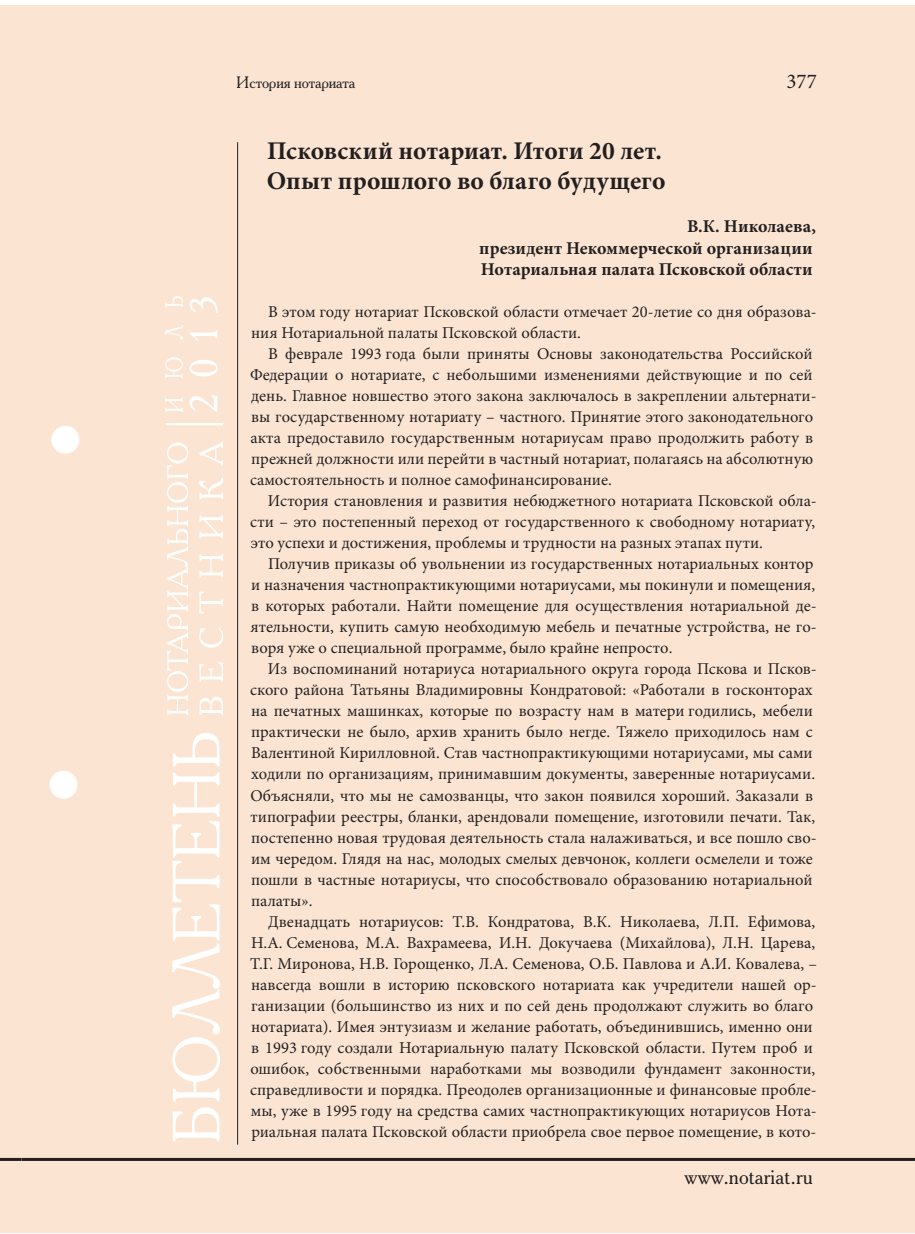
<style>
.page{position:relative;width:915px;height:1234px;background:#fff}
.page>*{position:absolute;margin:0;border:0;box-sizing:border-box;transform-origin:0 0}
.t1{font:39px "Academy";color:#fff}
.t2{font:700 25.5px/30px "Minion Pro";letter-spacing:.01em;color:#231f20}
.t3{font:24.75px "Academy";color:#fff;scale:.82 1}
.t4{font:22.5px "Academy";color:#231f20}
.t5{font:21px "Minion Pro";color:#231f20}
.t6{font:700 18px/21.6px "Minion Pro";letter-spacing:.005em;color:#231f20}
.t7{font:16.5px/21px "Minion Pro";color:#231f20}
.t8{font:16.5px "Academy";letter-spacing:-.01em;color:#231f20}
</style>
<div class="page">
<div style="left:0;top:5px;width:21px;height:1227px;background:#fbe5d2"></div>
<hr style="left:0;top:1157px;width:21px;height:3px;background:#231f20">
<div style="left:21px;top:5px;width:893px;height:1227px;background:#fbe5d2"></div>
<hr style="left:21px;top:1157px;width:893px;height:3px;background:#231f20">
<div style="left:52px;top:426px;width:27px;height:27px;background:#fff;border-radius:50%"></div>
<div style="left:52px;top:426px;width:27px;height:27px;border:1px solid #fff;border-radius:50%"></div>
<div style="left:50px;top:771px;width:27px;height:27px;background:#fff;border-radius:50%"></div>
<div style="left:50px;top:771px;width:27px;height:27px;border:1px solid #fff;border-radius:50%"></div>
<hr style="left:166px;top:423px;width:57px;height:2px;background:#fff">
<svg style="left:172px;top:733px;width:48px;height:408px"></svg>
<svg style="left:167px;top:442px;width:21px;height:273px"></svg>
<svg style="left:199px;top:441px;width:24px;height:273px"></svg>
<hr style="left:237px;top:142px;width:1px;height:1002px;background:#231f20">
<p class="t8" style="left:236px;top:72px;width:121px">История нотариата</p>
<p class="t5" style="left:786px;top:73px;width:32px">377</p>
<h3 class="t3" style="left:159px;top:412px;width:145px;rotate:-90deg">ИЮЛЬ</h3>
<h1 class="t1" style="left:179px;top:412px;width:119px;rotate:-90deg">2013</h1>
<h2 class="t2" style="left:267px;top:135px;width:400px">Псковский нотариат. Итоги 20 лет.<br>Опыт прошлого во благо будущего</h2>
<p class="t6" style="left:479px;top:215px;width:338px;text-indent:208px">В.К. Николаева, президент Некоммерческой организации<br>Нотариальная палата Псковской области</p>
<p class="t7" style="left:251px;top:302px;width:567px;text-indent:17px">В этом году нотариат Псковской области отмечает 20-летие со дня образова&shy;ния Нотариальной палаты Псковской области.</p>
<p class="t7" style="left:250px;top:344px;width:568px;text-indent:18px">В феврале 1993 года были приняты Основы законодательства Российской Федерации о нотариате, с небольшими изменениями действующие и по сей день. Главное новшество этого закона заключалось в закреплении альтернати&shy;вы государственному нотариату – частного. Принятие этого законодательного акта предоставило государственным нотариусам право продолжить работу в прежней должности или перейти в частный нотариат, полагаясь на абсолютную самостоятельность и полное самофинансирование.</p>
<p class="t7" style="left:250px;top:491px;width:568px;text-align:justify;text-indent:18px">История становления и развития небюджетного нотариата Псковской обла&shy;сти – это постепенный переход от государственного к свободному нотариату, это успехи и достижения, проблемы и трудности на разных этапах пути.</p>
<p class="t7" style="left:250px;top:554px;width:567px;text-indent:17px">Получив приказы об увольнении из государственных нотариальных контор и назначения частнопрактикующими нотариусами, мы покинули и помещения, в которых работали. Найти помещение для осуществления нотариальной де&shy;ятельности, купить самую необходимую мебель и печатные устройства, не го&shy;воря уже о специальной программе, было крайне непросто.</p>
<p class="t7" style="left:250px;top:659px;width:568px;text-indent:18px">Из воспоминаний нотариуса нотариального округа города Пскова и Псков&shy;ского района Татьяны Владимировны Кондратовой: «Работали в госконторах на печатных машинках, которые по возрасту нам в матери годились, мебели практически не было, архив хранить было негде. Тяжело приходилось нам с Валентиной Кирилловной. Став частнопрактикующими нотариусами, мы сами ходили по организациям, принимавшим документы, заверенные нотариусами.<br>Объясняли, что мы не самозванцы, что закон появился хороший. Заказали в типографии реестры, бланки, арендовали помещение, изготовили печати. Так, постепенно новая трудовая деятельность стала налаживаться, и все пошло сво&shy;им чередом. Глядя на нас, молодых смелых девчонок, коллеги осмелели и тоже пошли в частные нотариусы, что способствовало образованию нотариальной палаты».</p>
<p class="t7" style="left:250px;top:911px;width:568px;text-indent:18px">Двенадцать нотариусов: Т.В. Кондратова, В.К. Николаева, Л.П. Ефимова, Н.А. Семенова, М.А. Вахрамеева, И.Н. Докучаева (Михайлова), Л.Н. Царева, Т.Г. Миронова, Н.В. Горощенко, Л.А. Семенова, О.Б. Павлова и А.И. Ковалева, – навсегда вошли в историю псковского нотариата как учредители нашей ор&shy;ганизации (большинство из них и по сей день продолжают служить во благо нотариата). Имея энтузиазм и желание работать, объединившись, именно они в 1993 году создали Нотариальную палату Псковской области. Путем проб и ошибок, собственными наработками мы возводили фундамент законности, справедливости и порядка. Преодолев организационные и финансовые пробле&shy;мы, уже в 1995 году на средства самих частнопрактикующих нотариусов Нота&shy;риальная палата Псковской области приобрела свое первое помещение, в кото-</p>
<h3 class="t4" style="left:684px;top:1161px;width:130px">www.notariat.ru</h3>
</div>
